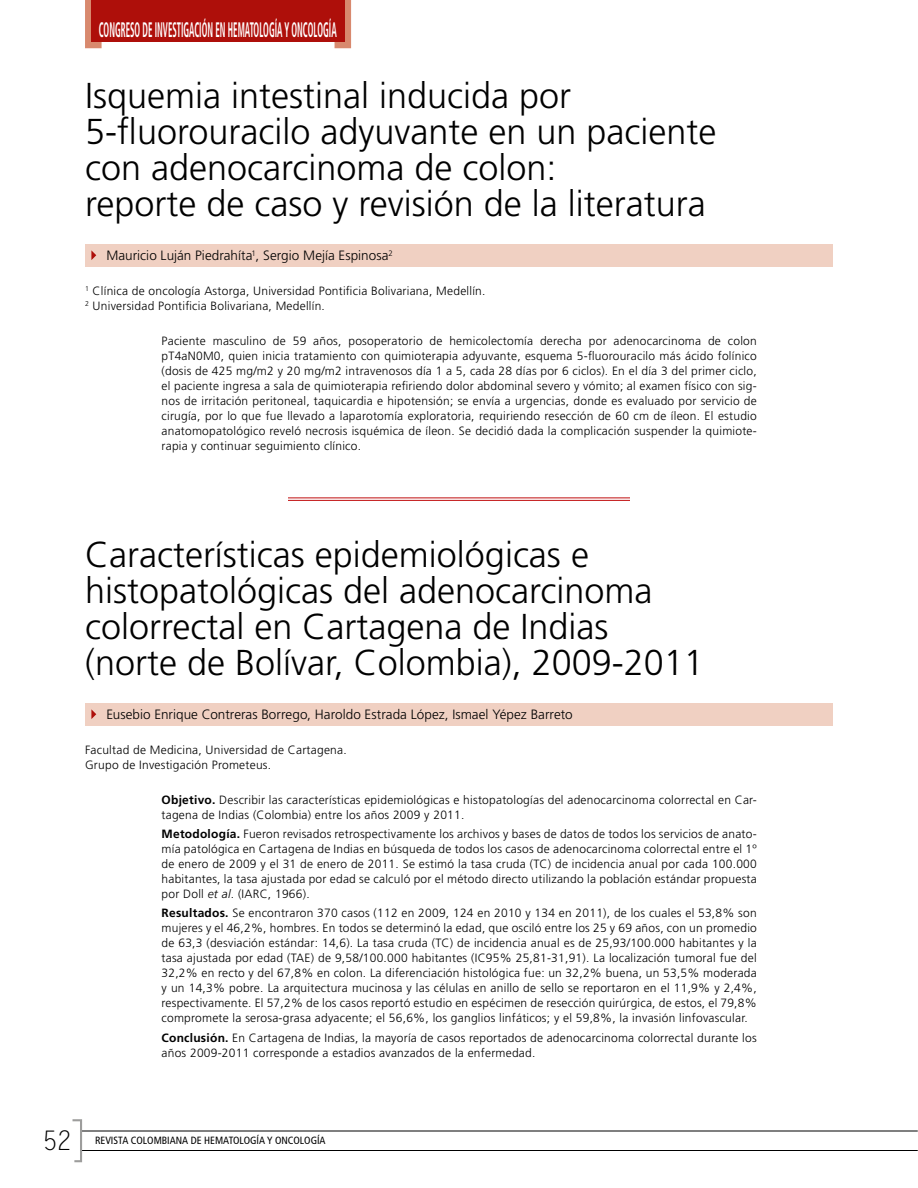
<style>
.page{position:relative;width:918px;height:1188px;background:#fff}
.page>*{position:absolute;margin:0;border:0;box-sizing:border-box;transform-origin:0 0}
.t1{font:300 36px/36px "Frutiger LT Std";color:#000}
.t2{font:27px "Letter Gothic Std";color:#000}
.t3{font:700 condensed 21px "Frutiger LT Std";color:#fff;scale:.42 1}
.t4{font:300 13.5px "Frutiger LT Std";letter-spacing:.005em;color:#000}
.t5{font:300 12px/15px "Frutiger LT Std";letter-spacing:.02em;color:#000}
.t6{font:condensed 10.5px "Frutiger LT Std";color:#000}
.s1{font-weight:700}
.s2{font-style:italic}
</style>
<div class="page">
<hr style="left:81px;top:1131px;width:837px;height:1px;background:#000">
<hr style="left:81px;top:1150px;width:837px;height:1px;background:#000">
<svg style="left:72px;top:1119px;width:11px;height:44px"></svg>
<svg style="left:85px;top:0;width:17px;height:49px"></svg>
<svg style="left:334px;top:0;width:18px;height:49px"></svg>
<div style="left:91px;top:0;width:254px;height:42px;background:#ae0f0a"></div>
<div style="left:85px;top:244px;width:748px;height:23px;background:#f0d0c2"></div>
<svg style="left:91px;top:250px;width:5px;height:10px"></svg>
<div style="left:85px;top:703px;width:748px;height:22px;background:#f0d0c2"></div>
<svg style="left:91px;top:709px;width:5px;height:10px"></svg>
<hr style="left:288px;top:498px;width:342px;height:1px;background:#c00d0e">
<hr style="left:288px;top:500px;width:342px;height:1px;background:#c00d0e">
<h3 class="t3" style="left:99px;top:17px;width:568px">CONGRESO DE INVESTIGACIÓN EN HEMATOLOGÍA Y ONCOLOGÍA</h3>
<h1 class="t1" style="left:85px;top:78px;width:633px">Isquemia intestinal inducida por 5-fluorouracilo adyuvante en un paciente con adenocarcinoma de colon:<br>reporte de caso y revisión de la literatura</h1>
<p class="t4" style="left:106px;top:248px;width:288px">Mauricio Luján Piedrahíta<sup>1</sup>, Sergio Mejía Espinosa<sup>2</sup></p>
<p class="t5" style="left:85px;top:283px;width:402px"><sup>1</sup> Clínica de oncología Astorga, Universidad Pontificia Bolivariana, Medellín.<br><sup>2</sup> Universidad Pontificia Bolivariana, Medellín.</p>
<p class="t5" style="left:162px;top:334px;width:597px;text-align:justify">Paciente masculino de 59 años, posoperatorio de hemicolectomía derecha por adenocarcinoma de colon pT4aN0M0, quien inicia tratamiento con quimioterapia adyuvante, esquema 5-fluorouracilo más ácido folínico (dosis de 425 mg/m2 y 20 mg/m2 intravenosos día 1 a 5, cada 28 días por 6 ciclos). En el día 3 del primer ciclo, el paciente ingresa a sala de quimioterapia refiriendo dolor abdominal severo y vómito; al examen físico con sig&shy;nos de irritación peritoneal, taquicardia e hipotensión; se envía a urgencias, donde es evaluado por servicio de cirugía, por lo que fue llevado a laparotomía exploratoria, requiriendo resección de 60 cm de íleon. El estudio anatomopatológico reveló necrosis isquémica de íleon. Se decidió dada la complicación suspender la quimiote&shy;rapia y continuar seguimiento clínico.</p>
<h1 class="t1" style="left:85px;top:537px;width:620px">Características epidemiológicas e histopatológicas del adenocarcinoma colorrectal en Cartagena de Indias (norte de Bolívar, Colombia), 2009-2011</h1>
<p class="t4" style="left:106px;top:707px;width:468px">Eusebio Enrique Contreras Borrego, Haroldo Estrada López, Ismael Yépez Barreto</p>
<p class="t5" style="left:85px;top:742px;width:263px">Facultad de Medicina, Universidad de Cartagena.<br>Grupo de Investigación Prometeus.</p>
<p class="t5" style="left:162px;top:793px;width:597px"><span class="s1">Objetivo.</span> Describir las características epidemiológicas e histopatologías del adenocarcinoma colorrectal en Car&shy;tagena de Indias (Colombia) entre los años 2009 y 2011.</p>
<p class="t5" style="left:162px;top:827px;width:597px;text-align:justify"><span class="s1">Metodología.</span> Fueron revisados retrospectivamente los archivos y bases de datos de todos los servicios de anato&shy;mía patológica en Cartagena de Indias en búsqueda de todos los casos de adenocarcinoma colorrectal entre el 1º de enero de 2009 y el 31 de enero de 2011. Se estimó la tasa cruda (TC) de incidencia anual por cada 100.000 habitantes, la tasa ajustada por edad se calculó por el método directo utilizando la población estándar propuesta por Doll <span class="s2">et al</span>. (IARC, 1966).</p>
<p class="t5" style="left:162px;top:906px;width:597px;text-align:justify"><span class="s1">Resultados.</span> Se encontraron 370 casos (112 en 2009, 124 en 2010 y 134 en 2011), de los cuales el 53,8% son mujeres y el 46,2%, hombres. En todos se determinó la edad, que osciló entre los 25 y 69 años, con un promedio de 63,3 (desviación estándar: 14,6). La tasa cruda (TC) de incidencia anual es de 25,93/100.000 habitantes y la tasa ajustada por edad (TAE) de 9,58/100.000 habitantes (IC95% 25,81-31,91). La localización tumoral fue del 32,2% en recto y del 67,8% en colon. La diferenciación histológica fue: un 32,2% buena, un 53,5% moderada y un 14,3% pobre. La arquitectura mucinosa y las células en anillo de sello se reportaron en el 11,9% y 2,4%, respectivamente. El 57,2% de los casos reportó estudio en espécimen de resección quirúrgica, de estos, el 79,8% compromete la serosa-grasa adyacente; el 56,6%, los ganglios linfáticos; y el 59,8%, la invasión linfovascular.</p>
<p class="t5" style="left:162px;top:1030px;width:597px"><span class="s1">Conclusión.</span> En Cartagena de Indias, la mayoría de casos reportados de adenocarcinoma colorrectal durante los años 2009-2011 corresponde a estadios avanzados de la enfermedad.</p>
<h2 class="t2" style="left:42px;top:1125px;width:32px">52</h2>
<p class="t6" style="left:95px;top:1135px;width:232px">REVISTA COLOMBIANA DE HEMATOLOGÍA Y ONCOLOGÍA</p>
</div>
